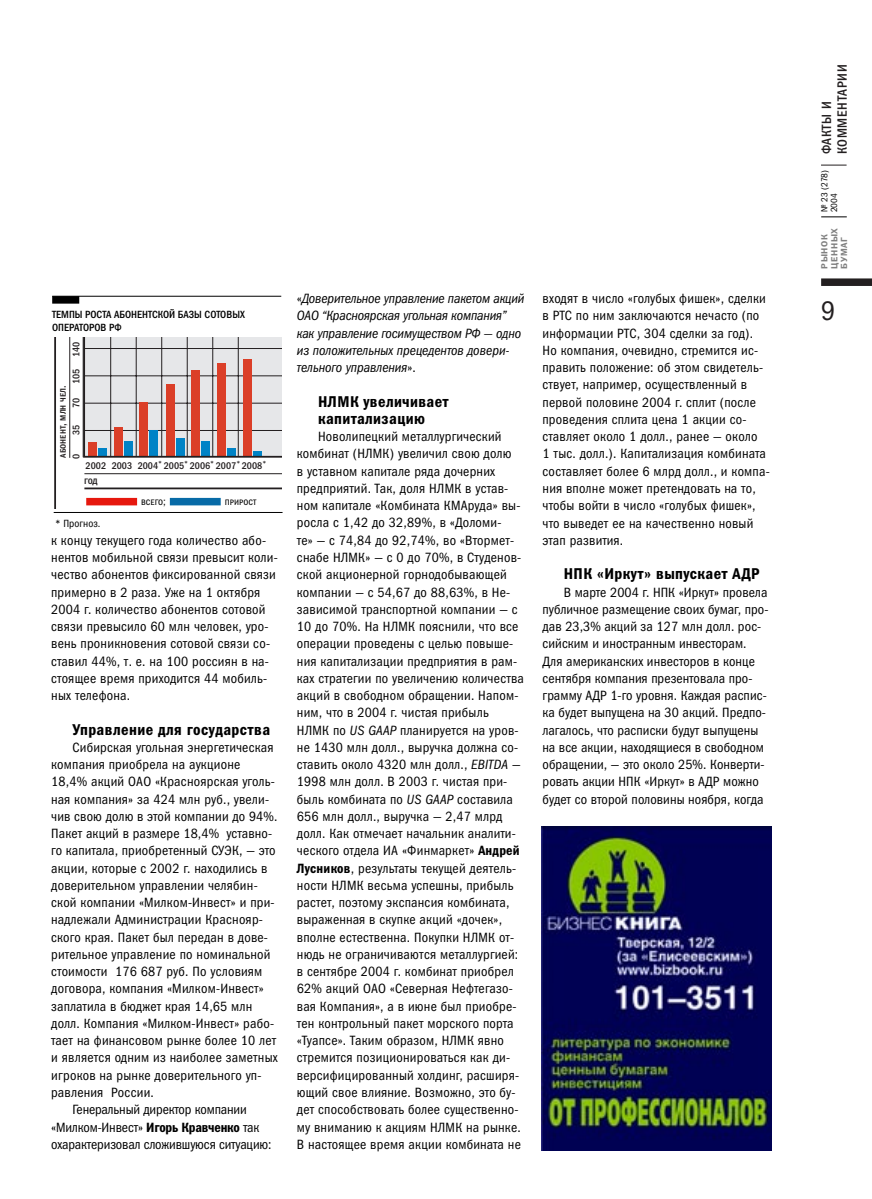
<style>
.page{position:relative;width:872px;height:1199px;background:#fff}
.page>*{position:absolute;margin:0;border:0;box-sizing:border-box;transform-origin:0 0}
.t1{font:27px "Franklin Gothic Book Cond C";color:#231f20}
.t2{font:15.75px/17.2px "Franklin Gothic Demi Cond C";letter-spacing:.025em;color:#000}
.t3{font:13.5px/17.2px "Franklin Gothic Book Cond C";letter-spacing:.015em;color:#000}
.t4{font:italic 13.5px/17.2px "Franklin Gothic Book Cond C";letter-spacing:-.01em;color:#000}
.t5{font:13.5px "Franklin Gothic Book Cond C";letter-spacing:-.01em;color:#000}
.t6{font:13.5px/15.8px "Franklin Gothic Medi Cond C";letter-spacing:.055em;color:#231f20}
.t7{font:10.5px/12.6px "Franklin Gothic Medi Cond C";color:#000}
.t8{font:10.5px "Franklin Gothic Medi Cond SCC";color:#231f20}
.t9{font:10.5px "Franklin Gothic Book Cond SCC";color:#000}
.t10{font:10.5px "Franklin Gothic Book Cond C";color:#000}
.t11{font:9.75px "Franklin Gothic Medi Cond C";color:#231f20}
.t12{font:9px/9.8px "Franklin Gothic Demi C";letter-spacing:.06em;color:#808080}
.t13{font:9px/9.8px "Franklin Gothic Book Cond C";color:#000}
.s1{font-family:"Franklin Gothic Demi Cond C"}
.s2{font-style:normal}
.s3{font-style:italic}
</style>
<div class="page">
<svg style="left:821px;top:165px;width:25px;height:1px"></svg>
<div style="left:821px;top:278px;width:51px;height:8px;background:#231f20"></div>
<svg style="left:821px;top:217px;width:25px;height:1px"></svg>
<hr style="left:84px;top:487px;width:197px;height:2px;background:#231f20">
<hr style="left:69px;top:337px;width:1px;height:121px;background:#231f20">
<hr style="left:54px;top:337px;width:2px;height:171px;background:#231f20">
<hr style="left:84px;top:473px;width:197px;height:1px;background:#231f20">
<svg style="left:82px;top:337px;width:199px;height:121px;background:#ccb7b7"></svg>
<div style="left:52px;top:296px;width:27px;height:8px;background:#000"></div>
<hr style="left:52px;top:296px;width:229px;height:1px;background:#000">
<div style="left:170px;top:498px;width:51px;height:7px;background:#076ba7"></div>
<div style="left:86px;top:498px;width:51px;height:7px;background:#e6180e"></div>
<hr style="left:54px;top:512px;width:228px;height:1px;background:#000">
<img style="left:541px;top:826px;width:230px;height:324px">
<p class="t7" style="left:52px;top:309px;width:194px">ТЕМПЫ РОСТА АБОНЕНТСКОЙ БАЗЫ СОТОВЫХ<br>ОПЕРАТОРОВ РФ</p>
<p class="t11" style="left:73px;top:384px;width:43px;rotate:-90deg">105 140</p>
<p class="t8" style="left:56px;top:458px;width:74px;rotate:-90deg">абонент, млн чел.</p>
<p class="t11" style="left:73px;top:408px;width:12px;rotate:-90deg">70</p>
<p class="t11" style="left:73px;top:435px;width:12px;rotate:-90deg">35</p>
<p class="t11" style="left:73px;top:459px;width:7px;rotate:-90deg">0</p>
<p class="t11" style="left:112px;top:462px;width:156px">2003 2004<sup>*</sup> 2005<sup>*</sup> 2006<sup>*</sup> 2007<sup>*</sup> 2008<sup>*</sup></p>
<p class="t11" style="left:86px;top:462px;width:22px">2002</p>
<p class="t8" style="left:84px;top:474px;width:15px">год</p>
<p class="t10" style="left:55px;top:520px;width:47px">* Прогноз.</p>
<p class="t9" style="left:141px;top:495px;width:26px">всего;</p>
<p class="t9" style="left:225px;top:495px;width:33px">прирост</p>
<p class="t3" style="left:51px;top:533px;width:228px">к концу текущего года количество або&shy;нентов мобильной связи превысит коли&shy;чество абонентов фиксированной связи примерно в 2 раза. Уже на 1 октября 2004 г. количество абонентов сотовой связи превысило 60 млн человек, уро&shy;вень проникновения сотовой связи со&shy;ставил 44%, т. е. на 100 россиян в на&shy;стоящее время приходится 44 мобиль&shy;ных телефона.</p>
<p class="t2" style="left:72px;top:722px;width:199px">Управление для государства</p>
<p class="t3" style="left:72px;top:740px;width:203px">Сибирская угольная энергетическая</p>
<p class="t3" style="left:51px;top:757px;width:191px">компания приобрела на аукционе</p>
<p class="t3" style="left:51px;top:774px;width:225px">18,4% акций ОАО «Красноярская уголь-</p>
<p class="t3" style="left:51px;top:791px;width:219px">ная компания» за 424 млн руб., увели-</p>
<p class="t3" style="left:51px;top:809px;width:228px">чив свою долю в этой компании до 94%.</p>
<p class="t3" style="left:51px;top:826px;width:222px">Пакет акций в размере 18,4% уставно-</p>
<p class="t3" style="left:51px;top:843px;width:226px">го капитала, приобретенный СУЭК, — это</p>
<p class="t3" style="left:51px;top:860px;width:218px">акции, которые с 2002 г. находились в</p>
<p class="t3" style="left:51px;top:878px;width:208px">доверительном управлении челябин-</p>
<p class="t3" style="left:51px;top:895px;width:225px">ской компании «Милком-Инвест» и при-</p>
<p class="t3" style="left:51px;top:912px;width:213px">надлежали Администрации Краснояр-</p>
<p class="t3" style="left:51px;top:929px;width:218px">ского края. Пакет был передан в дове-</p>
<p class="t3" style="left:51px;top:947px;width:221px">рительное управление по номинальной</p>
<p class="t3" style="left:51px;top:964px;width:213px">стоимости 176 687 руб. По условиям</p>
<p class="t3" style="left:51px;top:981px;width:214px">договора, компания «Милком-Инвест»</p>
<p class="t3" style="left:51px;top:998px;width:203px">заплатила в бюджет края 14,65 млн</p>
<p class="t3" style="left:51px;top:1016px;width:224px">долл. Компания «Милком-Инвест» рабо-</p>
<p class="t3" style="left:51px;top:1033px;width:227px">тает на финансовом рынке более 10 лет</p>
<p class="t3" style="left:51px;top:1050px;width:228px">и является одним из наиболее заметных</p>
<p class="t3" style="left:51px;top:1067px;width:212px">игроков на рынке доверительного уп-</p>
<p class="t3" style="left:51px;top:1085px;width:104px">равления России.</p>
<p class="t5" style="left:72px;top:1104px;width:176px">Генеральный директор компании</p>
<p class="t5" style="left:51px;top:1121px;width:210px">«Милком-Инвест» <span class="s1">Игорь Кравченко</span> так</p>
<p class="t5" style="left:51px;top:1139px;width:222px">охарактеризовал сложившуюся ситуацию:</p>
<p class="t4" style="left:297px;top:291px;width:229px"><span class="s2">«</span>Доверительное управление пакетом акций ОАО “Красноярская угольная компания” как управление госимуществом РФ — одно из положительных прецедентов довери&shy;тельного управления<span class="s2">».</span></p>
<p class="t2" style="left:318px;top:394px;width:132px">НЛМК увеличивает капитализацию</p>
<p class="t3" style="left:297px;top:429px;width:229px;text-indent:21px">Новолипецкий металлургический комбинат (НЛМК) увеличил свою долю<br>в уставном капитале ряда дочерних предприятий. Так, доля НЛМК в устав&shy;ном капитале «Комбината КМАруда» вы&shy;росла с 1,42 до 32,89%, в «Доломи-<br>те» — с 74,84 до 92,74%, во «Втормет&shy;снабе НЛМК» — с 0 до 70%, в Студенов&shy;ской акционерной горнодобывающей компании — с 54,67 до 88,63%, в Не&shy;зависимой транспортной компании — с 10 до 70%. На НЛМК пояснили, что все операции проведены с целью повыше&shy;ния капитализации предприятия в рам&shy;ках стратегии по увеличению количества акций в свободном обращении. Напом&shy;ним, что в 2004 г. чистая прибыль НЛМК по <span class="s3">US GAAP</span> планируется на уров&shy;не 1430 млн долл., выручка должна со&shy;ставить около 4320 млн долл., <span class="s3">EBITDA</span> — 1998 млн долл. В 2003 г. чистая при&shy;быль комбината по <span class="s3">US GAAP</span> составила 656 млн долл., выручка — 2,47 млрд долл. Как отмечает начальник аналити&shy;ческого отдела ИА «Финмаркет» <span class="s1">Андрей Лусников</span>, результаты текущей деятель&shy;ности НЛМК весьма успешны, прибыль растет, поэтому экспансия комбината, выраженная в скупке акций «дочек», вполне естественна. Покупки НЛМК от&shy;нюдь не ограничиваются металлургией: в сентябре 2004 г. комбинат приобрел 62% акций ОАО «Северная Нефтегазо&shy;вая Компания», а в июне был приобре&shy;тен контрольный пакет морского порта «Туапсе». Таким образом, НЛМК явно стремится позиционироваться как ди&shy;версифицированный холдинг, расширя&shy;ющий свое влияние. Возможно, это бу&shy;дет способствовать более существенно&shy;му вниманию к акциям НЛМК на рынке.<br>В настоящее время акции комбината не</p>
<p class="t3" style="left:542px;top:291px;width:229px">входят в число «голубых фишек», сделки в РТС по ним заключаются нечасто (по информации РТС, 304 сделки за год).<br>Но компания, очевидно, стремится ис&shy;править положение: об этом свидетель&shy;ствует, например, осуществленный в первой половине 2004 г. сплит (после проведения сплита цена 1 акции со&shy;ставляет около 1 долл., ранее — около<br>1 тыс. долл.). Капитализация комбината составляет более 6 млрд долл., и компа&shy;ния вполне может претендовать на то, чтобы войти в число «голубых фишек», что выведет ее на качественно новый этап развития.</p>
<p class="t2" style="left:563px;top:567px;width:197px">НПК «Иркут» выпускает АДР</p>
<p class="t3" style="left:542px;top:584px;width:227px;text-indent:21px">В марте 2004 г. НПК «Иркут» провела публичное размещение своих бумаг, про&shy;дав 23,3% акций за 127 млн долл. рос&shy;сийским и иностранным инвесторам.<br>Для американских инвесторов в конце сентября компания презентовала про&shy;грамму АДР 1-го уровня. Каждая распис&shy;ка будет выпущена на 30 акций. Предпо&shy;лагалось, что расписки будут выпущены на все акции, находящиеся в свободном обращении, — это около 25%. Конверти&shy;ровать акции НПК «Иркут» в АДР можно будет со второй половины ноября, когда</p>
<p class="t6" style="left:820px;top:154px;width:91px;rotate:-90deg">ФАКТЫ И<br>КОММЕНТАРИИ</p>
<p class="t13" style="left:820px;top:212px;width:44px;rotate:-90deg">№ 23 (278)<br>2004</p>
<p class="t12" style="left:820px;top:269px;width:42px;rotate:-90deg">РЫНОК<br>ЦЕННЫХ<br>БУМАГ</p>
<h1 class="t1" style="left:821px;top:301px;width:16px">9</h1>
</div>
